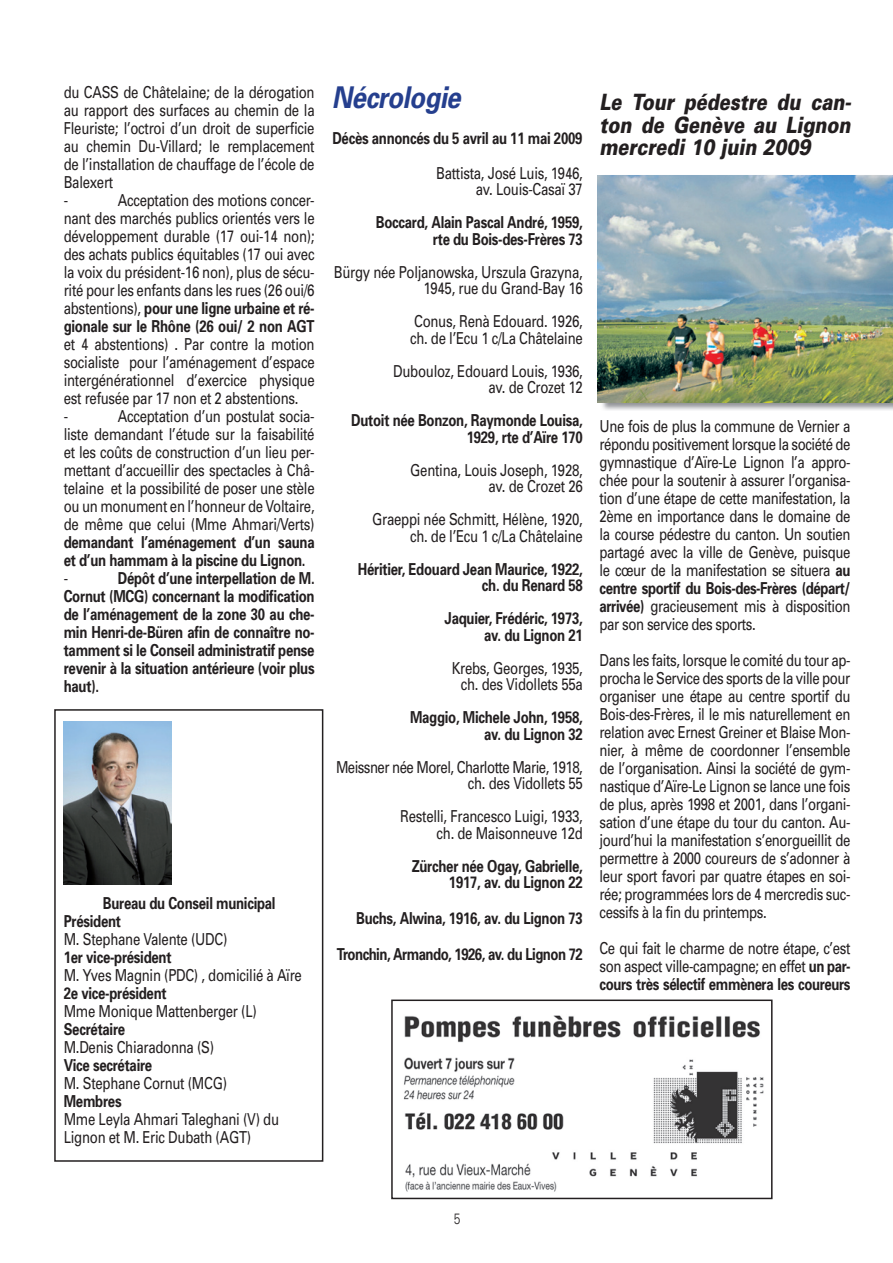
<style>
.page{position:relative;width:893px;height:1263px;background:#fff}
.page>*{position:absolute;margin:0;border:0;box-sizing:border-box;transform-origin:0 0}
.t1{font:italic 700 30px "Univers";letter-spacing:-.02em;color:#253f8e;scale:.86 1}
.t2{font:italic 900 22.5px/22.5px "Univers";color:#231f20;text-align:justify;scale:.8 1}
.t3{font:16.5px/18px "Univers";letter-spacing:-.02em;color:#231f20;text-align:right;scale:.8 1}
.t4{font:700 16.5px/18px "Univers";letter-spacing:-.02em;color:#231f20;text-align:right;scale:.8 1}
.t5{font:700 16.5px/36px "Univers";letter-spacing:-.04em;color:#231f20;text-align:right;scale:.8 1}
.t6{font:16.5px/16.5px "Univers";letter-spacing:-.04em;color:#231f20;text-align:right;scale:.8 1}
.t7{font:300 15px "Univers";color:#231f20;scale:.8 1}
.s1{font-weight:700}
</style>
<div class="page">
<div style="left:54px;top:709px;width:269px;height:453px;border:2px solid #231f20"></div>
<img style="left:64px;top:722px;width:108px;height:162px">
<img style="left:601px;top:402px;width:292px;height:8px">
<img style="left:598px;top:175px;width:295px;height:227px">
<img style="left:403px;top:1015px;width:361px;height:177px">
<div style="left:391px;top:999px;width:381px;height:200px;border:2px solid #231f20"></div>
<p class="t3" style="left:64px;top:83px;width:315px;text-align:left">du CASS de Châtelaine; de la dérogation au rapport des surfaces au chemin de la<br>Fleuriste; l’octroi d’un droit de superficie au chemin Du-Villard; le remplacement de l’installation de chauffage de l’école de<br>Balexert<br>-</p>
<p class="t3" style="left:64px;top:191px;width:315px;text-align:justify;text-indent:54px">Acceptation des motions concer&shy;nant des marchés publics orientés vers le développement durable (17 oui-14 non); des achats publics équitables (17 oui avec la voix du président-16 non), plus de sécu&shy;rité pour les enfants dans les rues (26 oui/6 abstentions), <span class="s1">pour une ligne urbaine et ré&shy;gionale sur le Rhône (26 oui/ 2 non AGT</span></p>
<p class="t3" style="left:64px;top:335px;width:315px;text-align:left">et 4 abstentions) . Par contre la motion socialiste pour l’aménagement d’espace intergénérationnel d’exercice physique est refusée par 17 non et 2 abstentions.<br>-</p>
<p class="t3" style="left:64px;top:407px;width:315px;text-align:justify;text-indent:54px">Acceptation d’un postulat socia&shy;liste demandant l’étude sur la faisabilité et les coûts de construction d’un lieu per&shy;mettant d’accueillir des spectacles à Châ&shy;telaine et la possibilité de poser une stèle ou un monument en l’honneur de Voltaire, de même que celui (Mme Ahmari/Verts)</p>
<p class="t4" style="left:64px;top:533px;width:315px;text-align:left">demandant l’aménagement d’un sauna et d’un hammam à la piscine du Lignon.</p>
<p class="t3" style="left:64px;top:569px;width:7px">-</p>
<p class="t4" style="left:64px;top:569px;width:315px;text-align:justify;text-indent:54px">Dépôt d’une interpellation de M.<br>Cornut (MCG) concernant la modification de l’aménagement de la zone 30 au che&shy;min Henri-de-Büren afin de connaître no&shy;tamment si le Conseil administratif pense revenir à la situation antérieure (voir plus haut).</p>
<p class="t4" style="left:64px;top:893px;width:266px;text-align:left;text-indent:39px">Bureau du Conseil municipal<br>Président</p>
<p class="t3" style="left:64px;top:929px;width:206px">M. Stephane Valente (UDC)</p>
<p class="t4" style="left:64px;top:947px;width:136px">1er vice-président</p>
<p class="t3" style="left:64px;top:965px;width:299px">M. Yves Magnin (PDC) , domicilié à Aïre</p>
<p class="t4" style="left:64px;top:983px;width:130px">2e vice-président</p>
<p class="t3" style="left:64px;top:1001px;width:243px">Mme Monique Mattenberger (L)</p>
<p class="t4" style="left:64px;top:1019px;width:78px">Secrétaire</p>
<p class="t3" style="left:64px;top:1037px;width:190px">M.Denis Chiaradonna (S)</p>
<p class="t4" style="left:64px;top:1055px;width:112px">Vice secrétaire</p>
<p class="t3" style="left:64px;top:1073px;width:206px">M. Stephane Cornut (MCG)</p>
<p class="t4" style="left:64px;top:1091px;width:74px">Membres</p>
<p class="t3" style="left:64px;top:1109px;width:271px;text-align:left">Mme Leyla Ahmari Taleghani (V) du<br>Lignon et M. Eric Dubath (AGT)</p>
<h1 class="t1" style="left:332px;top:78px;width:151px">Nécrologie</h1>
<p class="t4" style="left:332px;top:129px;width:314px">Décès annoncés du 5 avril au 11 mai 2009</p>
<p class="t3" style="left:436px;top:164px;width:185px;line-height:16.5px">Battista, José Luis, 1946, av. Louis-Casaï 37</p>
<p class="t4" style="left:376px;top:213px;width:260px;line-height:16.5px">Boccard, Alain Pascal André, 1959, rte du Bois-des-Frères 73</p>
<p class="t3" style="left:334px;top:263px;width:313px;line-height:16.5px">Bürgy née Poljanowska, Urszula Grazyna,<br>1945, rue du Grand-Bay 16</p>
<p class="t3" style="left:410px;top:313px;width:218px;line-height:16.5px;text-align:left">Conus, Renà Edouard. 1926, ch. de l’Ecu 1 c/La Châtelaine</p>
<p class="t3" style="left:393px;top:362px;width:239px;line-height:16.5px">Dubouloz, Edouard Louis, 1936, av. de Crozet 12</p>
<p class="t4" style="left:351px;top:411px;width:291px;line-height:16.5px">Dutoit née Bonzon, Raymonde Louisa,<br>1929, rte d’Aïre 170</p>
<p class="t3" style="left:410px;top:461px;width:217px;line-height:16.5px">Gentina, Louis Joseph, 1928, av. de Crozet 26</p>
<p class="t3" style="left:372px;top:511px;width:265px;line-height:16.5px">Graeppi née Schmitt, Hélène, 1920, ch. de l’Ecu 1 c/La Châtelaine</p>
<p class="t4" style="left:358px;top:560px;width:283px;line-height:16.5px">Héritier, Edouard Jean Maurice, 1922, ch. du Renard 58</p>
<p class="t4" style="left:445px;top:609px;width:174px;line-height:16.5px">Jaquier, Frédéric, 1973, av. du Lignon 21</p>
<p class="t3" style="left:452px;top:659px;width:165px;line-height:16.5px;text-align:center">Krebs, Georges, 1935, ch. des Vidollets 55a</p>
<p class="t4" style="left:410px;top:708px;width:218px;line-height:16.5px">Maggio, Michele John, 1958, av. du Lignon 32</p>
<p class="t6" style="left:336px;top:758px;width:310px">Meissner née Morel, Charlotte Marie, 1918, ch. des Vidollets 55</p>
<p class="t3" style="left:400px;top:808px;width:230px;line-height:16.5px">Restelli, Francesco Luigi, 1933, ch. de Maisonneuve 12d</p>
<p class="t4" style="left:412px;top:857px;width:215px;line-height:16.5px">Zürcher née Ogay, Gabrielle,<br>1917, av. du Lignon 22</p>
<p class="t5" style="left:337px;top:900px;width:309px">Buchs, Alwina, 1916, av. du Lignon 73<br>Tronchin, Armando, 1926, av. du Lignon 72</p>
<h2 class="t2" style="left:600px;top:90px;width:316px">Le Tour pédestre du can&shy;ton de Genève au Lignon mercredi 10 juin 2009</h2>
<p class="t3" style="left:600px;top:417px;width:315px;text-align:justify">Une fois de plus la commune de Vernier a répondu positivement lorsque la société de gymnastique d’Aïre-Le Lignon l’a appro&shy;chée pour la soutenir à assurer l’organisa&shy;tion d’une étape de cette manifestation, la 2ème en importance dans le domaine de la course pédestre du canton. Un soutien partagé avec la ville de Genève, puisque le cœur de la manifestation se situera <span class="s1">au centre sportif du Bois-des-Frères (départ/ arrivée)</span> gracieusement mis à disposition par son service des sports.</p>
<p class="t3" style="left:600px;top:651px;width:315px;text-align:justify">Dans les faits, lorsque le comité du tour ap&shy;procha le Service des sports de la ville pour organiser une étape au centre sportif du Bois-des-Frères, il le mis naturellement en relation avec Ernest Greiner et Blaise Mon&shy;nier, à même de coordonner l’ensemble de l’organisation. Ainsi la société de gym&shy;nastique d’Aïre-Le Lignon se lance une fois de plus, après 1998 et 2001, dans l’organi&shy;sation d’une étape du tour du canton. Au&shy;jourd’hui la manifestation s’enorgueillit de permettre à 2000 coureurs de s’adonner à leur sport favori par quatre étapes en soi&shy;rée; programmées lors de 4 mercredis suc&shy;cessifs à la fin du printemps.</p>
<p class="t3" style="left:600px;top:939px;width:315px;text-align:justify">Ce qui fait le charme de notre étape, c’est son aspect ville-campagne; en effet <span class="s1">un par&shy;cours très sélectif emmènera les coureurs</span></p>
<p class="t7" style="left:454px;top:1210px;width:10px">5</p>
</div>
